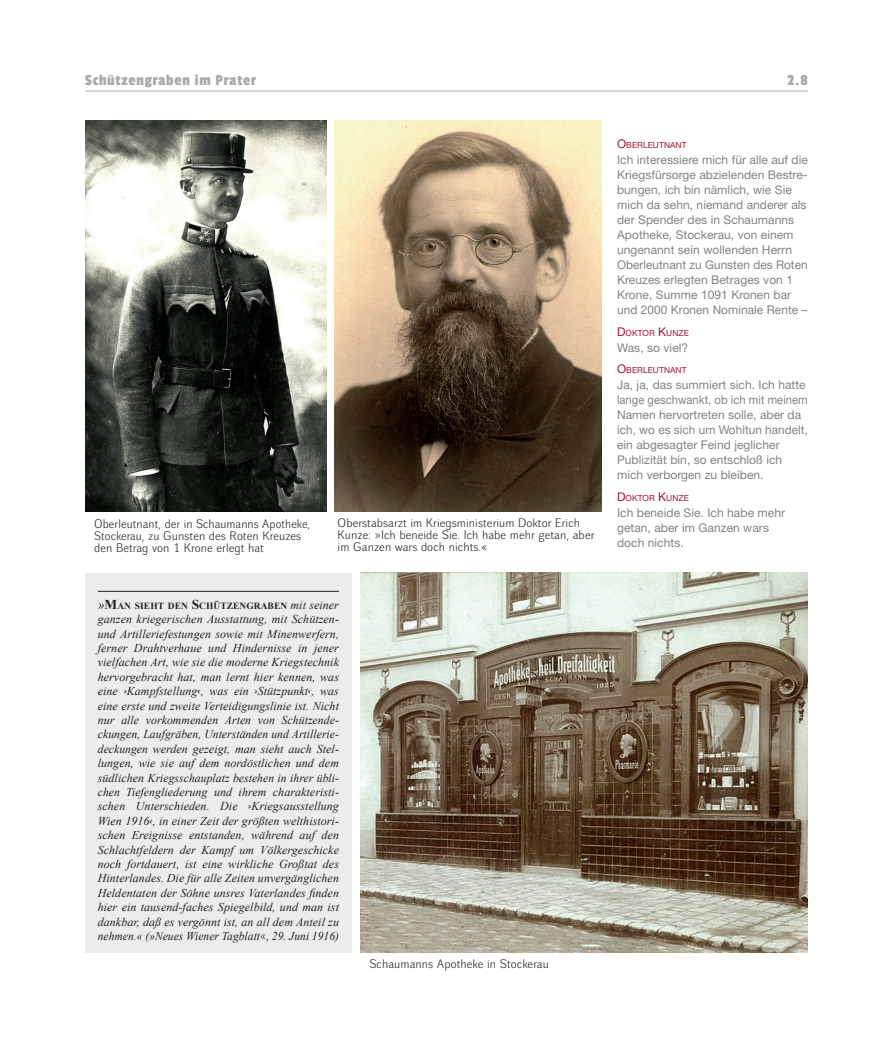
<style>
.page{position:relative;width:893px;height:1063px;background:#fff}
.page>*{position:absolute;margin:0;border:0;box-sizing:border-box;transform-origin:0 0}
.t1{font:16.05px "Passion One";letter-spacing:.05em;color:#a8a9ad}
.t2{font:italic 12px/14.4px "Times New Roman";letter-spacing:.005em;color:#231f20;text-align:justify}
.t3{font:12px/15px "Helvetica Neue";letter-spacing:.005em;color:#808285}
.t4{font:12px/12px "Walbaum Grotesk 32 Pro";letter-spacing:.005em;color:#231f20}
.t5{font:700 9.45px "Times New Roman";letter-spacing:.005em;color:#231f20}
.t6{font:8.4px "Helvetica Neue";letter-spacing:.005em;color:#9e1633}
.s1{font-weight:400;font-style:italic;font-size:13.5px}
.s2{font-size:13.5px}
.s3{font-weight:400;font-style:italic;font-size:12px}
.s4{font-family:"Helvetica Neue"}
.s5{font-family:"Walbaum Grotesk 32 Pro";font-style:normal}
.s6{font-size:12px}
</style>
<div class="page">
<div style="left:85px;top:573px;width:267px;height:380px;background:#ececee"></div>
<hr style="left:98px;top:591px;width:241px;height:1px;background:#231f20">
<img style="left:361px;top:573px;width:447px;height:380px">
<img style="left:334px;top:120px;width:267px;height:392px">
<img style="left:85px;top:120px;width:242px;height:392px">
<hr style="left:85px;top:91px;width:723px;height:1px;background:#a8a9ad">
<h1 class="t1" style="left:85px;top:72px;width:173px">schützengraben im prater</h1>
<h1 class="t1" style="left:787px;top:72px;width:22px">2.8</h1>
<p class="t4" style="left:94px;top:519px;width:218px">Oberleutnant, der in Schaumanns Apotheke,<br>Stockerau, zu Gunsten des Roten Kreuzes den Betrag von 1 Krone erlegt hat</p>
<p class="t4" style="left:338px;top:517px;width:259px">Oberstabsarzt im Kriegsministerium Doktor Erich<br>Kunze: »Ich beneide Sie. Ich habe mehr getan, aber im Ganzen wars doch nichts.«</p>
<p class="t5" style="left:98px;top:600px;width:243px"><span class="s1">»</span><span class="s2">M</span>AN SIEHT DEN <span class="s2">S</span>CHÜTZENGRABEN <span class="s3">mit seiner</span></p>
<p class="t2" style="left:98px;top:612px;width:243px">ganzen kriegerischen Ausstattung, mit Schützen&shy;und Artilleriefestungen sowie mit Minenwerfern, ferner Drahtverhaue und Hindernisse in jener vielfachen Art, wie sie die moderne Kriegstechnik hervorgebracht hat, man lernt hier kennen, was eine <span class="s4">›</span>Kampfstellung<span class="s4">‹</span>, was ein <span class="s4">›</span>Stützpunkt<span class="s4">‹</span>, was eine erste und zweite Verteidigungslinie ist. Nicht nur alle vorkommenden Arten von Schützende&shy;ckungen, Laufgräben, Unterständen und Artillerie&shy;deckungen werden gezeigt, man sieht auch Stel&shy;lungen, wie sie auf dem nordöstlichen und dem südlichen Kriegsschauplatz bestehen in ihrer übli&shy;chen Tiefengliederung und ihrem charakteristi&shy;schen Unterschieden. Die <span class="s4">›</span>Kriegsausstellung Wien 1916<span class="s4">‹</span>, in einer Zeit der größten welthistori&shy;schen Ereignisse entstanden, während auf den Schlachtfeldern der Kampf um Völkergeschicke noch fortdauert, ist eine wirkliche Großtat des Hinterlandes. Die für alle Zeiten unvergänglichen Heldentaten der Söhne unsres Vaterlandes finden hier ein tausend-faches Spiegelbild, und man ist dankbar, daß es vergönnt ist, an all dem Anteil zu nehmen.« (»Neues Wiener Tagblatt<span class="s5">«</span>, 29. Juni 1916)</p>
<p class="t4" style="left:369px;top:958px;width:181px">Schaumanns Apotheke in Stockerau</p>
<p class="t6" style="left:617px;top:140px;width:71px"><span class="s6">O</span>BERLEUTNANT</p>
<p class="t3" style="left:617px;top:152px;width:192px">Ich interessiere mich für alle auf die<br>Kriegsfürsorge abzielenden Bestre&shy;bungen, ich bin nämlich, wie Sie mich da sehn, niemand anderer als der Spender des in Schaumanns<br>Apotheke, Stockerau, von einem ungenannt sein wollenden Herrn<br>Oberleutnant zu Gunsten des Roten<br>Kreuzes erlegten Betrages von 1<br>Krone, Summe 1091 Kronen bar und 2000 Kronen Nominale Rente –</p>
<p class="t6" style="left:617px;top:328px;width:73px"><span class="s6">D</span>OKTOR <span class="s6">K</span>UNZE</p>
<p class="t3" style="left:617px;top:340px;width:73px">Was, so viel?</p>
<p class="t6" style="left:617px;top:365px;width:71px"><span class="s6">O</span>BERLEUTNANT</p>
<p class="t3" style="left:617px;top:377px;width:192px">Ja, ja, das summiert sich. Ich hatte lange geschwankt, ob ich mit meinem Namen hervortreten solle, aber da ich, wo es sich um Wohltun handelt, ein abgesagter Feind jeglicher Publizität bin, so entschloß ich mich verborgen zu bleiben.</p>
<p class="t6" style="left:617px;top:493px;width:73px"><span class="s6">D</span>OKTOR <span class="s6">K</span>UNZE</p>
<p class="t3" style="left:617px;top:505px;width:170px">Ich beneide Sie. Ich habe mehr getan, aber im Ganzen wars doch nichts.</p>
</div>
